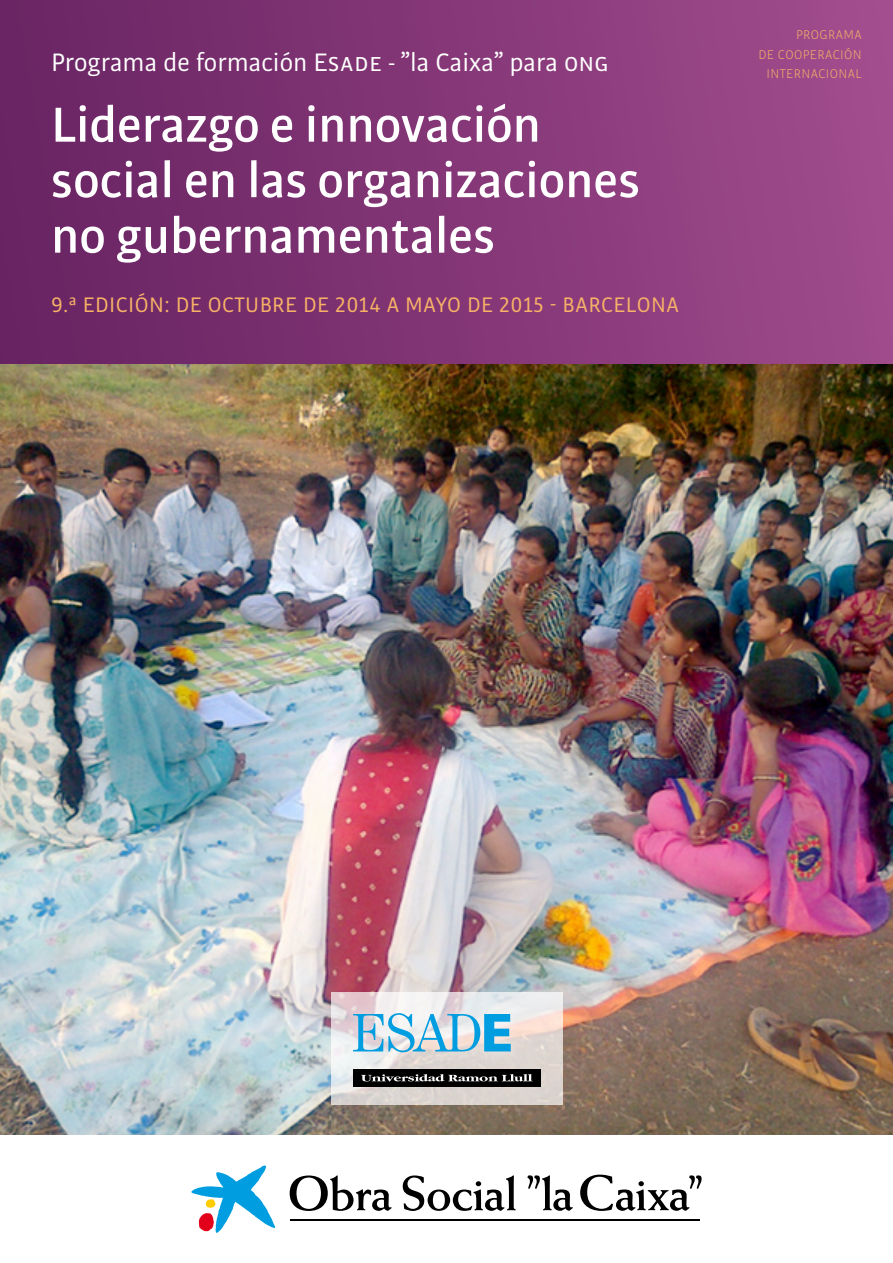
<style>
.page{position:relative;width:893px;height:1263px;background:#fff}
.page>*{position:absolute;margin:0;border:0;box-sizing:border-box;transform-origin:0 0}
.t1{font:500 52.5px/55.5px "Bulo";color:#fff}
.t2{font:27px "Bulo";letter-spacing:.015em;color:#fff}
.t3{font:22.5px "Bulo";letter-spacing:.02em;color:#f7b267}
.t4{font:300 13.5px/19.5px "Bulo";letter-spacing:.03em;color:#f7b267;text-align:right}
</style>
<div class="page">
<img style="left:0;top:363px;width:893px;height:772px">
<div style="left:0;top:0;width:893px;height:363px;background:linear-gradient(to right,#672361,#a14c8c)"></div>
<svg style="left:191px;top:1165px;width:84px;height:68px"></svg>
<hr style="left:290px;top:1220px;width:410px;height:1px;background:#000">
<hr style="left:290px;top:1219px;width:410px;height:1px;background:#000">
<svg style="left:527px;top:1175px;width:46px;height:36px"></svg>
<svg style="left:580px;top:1174px;width:122px;height:37px"></svg>
<svg style="left:290px;top:1175px;width:102px;height:36px"></svg>
<svg style="left:403px;top:1175px;width:113px;height:36px"></svg>
<svg style="left:331px;top:992px;width:231px;height:112px;fill:#dfd6d1"></svg>
<div style="left:353px;top:1069px;width:187px;height:17px;background:#000"></div>
<svg style="left:361px;top:1074px;width:171px;height:7px"></svg>
<div style="left:343px;top:1003px;width:180px;height:60px;background:#fff;opacity:.6"></div>
<svg style="left:353px;top:1013px;width:158px;height:39px"></svg>
<p class="t2" style="left:51px;top:46px;width:559px">Programa de formación Esade - ”la Caixa” para ong</p>
<p class="t1" style="left:51px;top:95px;width:591px">Liderazgo e innovación social en las organizaciones no gubernamentales</p>
<p class="t3" style="left:51px;top:291px;width:629px">9.ª EDICIÓN: DE OCTUBRE DE 2014 A MAYO DE 2015 - BARCELONA</p>
<p class="t4" style="left:758px;top:25px;width:105px">PROGRAMA<br>DE COOPERACIÓN<br>INTERNACIONAL</p>
</div>
